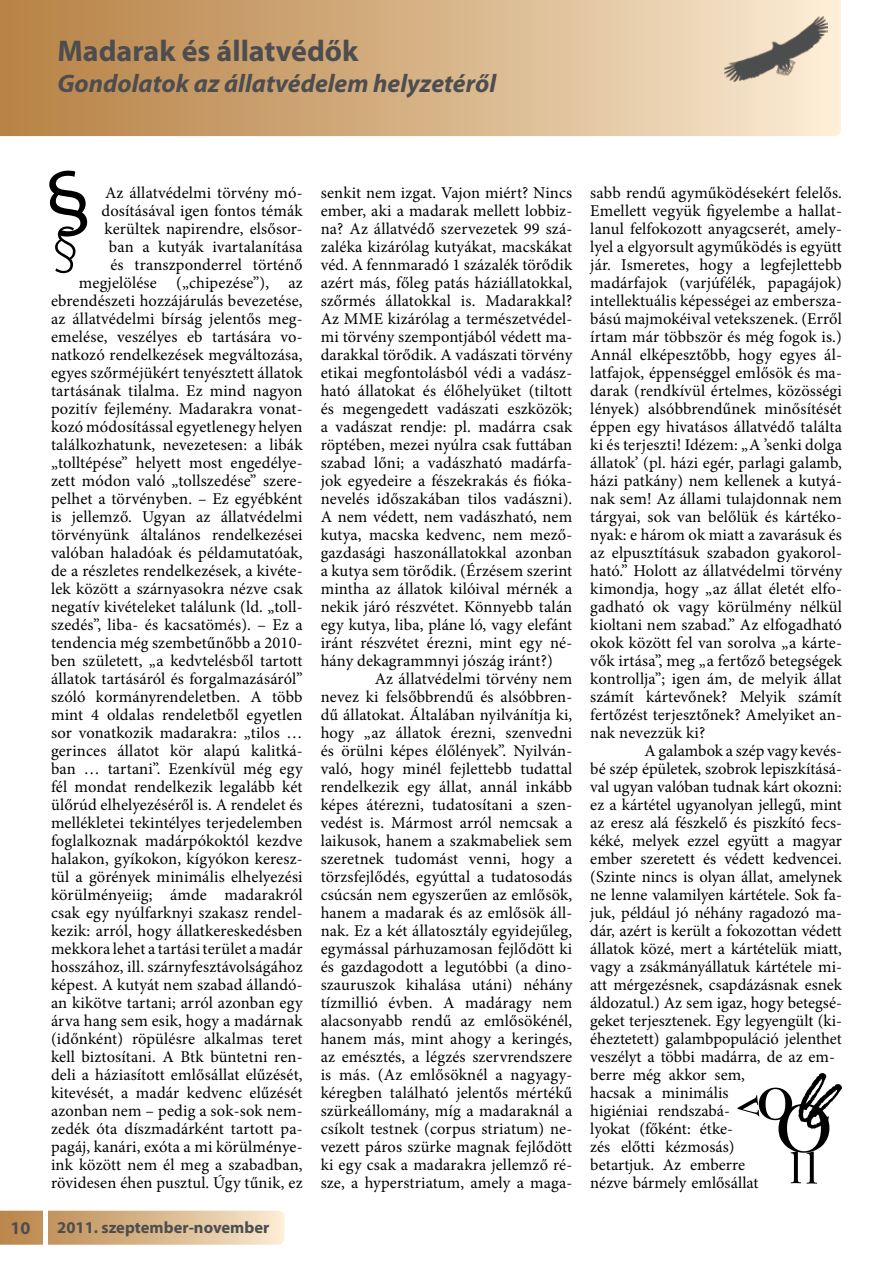
<style>
.page{position:relative;width:893px;height:1263px;background:#fff}
.page>*{position:absolute;margin:0;border:0;box-sizing:border-box;transform-origin:0 0}
.t1{font:700 30px "Myriad Pro";color:#4d4d4f}
.t2{font:italic 700 25.5px "Myriad Pro";color:#4d4d4f}
.t3{font:700 18px "Myriad Pro";color:#4d4d4f}
.t4{font:16.5px/18px "Minion Pro";letter-spacing:.005em;color:#000;text-align:justify}
.t5{font:700 16.5px "Myriad Pro";color:#4d4d4f}
</style>
<div class="page">
<svg style="left:0;top:0;width:841px;height:136px;background:#d5b184"></svg>
<img style="left:724px;top:14px;width:103px;height:68px">
<svg style="left:0;top:1211px;width:284px;height:34px;background:#d8b68b"></svg>
<div style="left:43px;top:1205px;width:5px;height:40px;background:#fff"></div>
<svg style="left:49px;top:170px;width:39px;height:103px"></svg>
<svg style="left:737px;top:1073px;width:105px;height:111px"></svg>
<h1 class="t1" style="left:57px;top:31px;width:303px">Madarak és állatvédők</h1>
<h2 class="t2" style="left:57px;top:66px;width:440px">Gondolatok az állatvédelem helyzetéről</h2>
<p class="t4" style="left:51px;top:184px;width:253px;text-align:right">Az állatvédelmi törvény mó&shy;dosításával igen fontos témák kerültek napirendre, elsősor-<br>ban a kutyák ivartalanítása<br>és transzponderrel történő megjelölése („chipezése”), az ebrendészeti hozzájárulás bevezetése, az állatvédelmi bírság jelentős meg&shy;emelése, veszélyes eb tartására vo&shy;natkozó rendelkezések megváltozása, egyes szőrméjükért tenyésztett állatok tartásának tilalma. Ez mind nagyon pozitív fejlemény. Madarakra vonat&shy;kozó módosítással egyetlenegy helyen találkozhatunk, nevezetesen: a libák „tolltépése” helyett most engedélye&shy;zett módon való „tollszedése” szere&shy;pelhet a törvényben. – Ez egyébként is jellemző. Ugyan az állatvédelmi törvényünk általános rendelkezései valóban haladóak és példamutatóak, de a részletes rendelkezések, a kivéte&shy;lek között a szárnyasokra nézve csak negatív kivételeket találunk (ld. „toll&shy;szedés”, liba- és kacsatömés). – Ez a tendencia még szembetűnőbb a 2010- ben született, „a kedvtelésből tartott állatok tartásáról és forgalmazásáról” szóló kormányrendeletben. A több mint 4 oldalas rendeletből egyetlen sor vonatkozik madarakra: „tilos … gerinces állatot kör alapú kalitká&shy;ban … tartani”. Ezenkívül még egy fél mondat rendelkezik legalább két ülőrúd elhelyezéséről is. A rendelet és mellékletei tekintélyes terjedelemben foglalkoznak madárpókoktól kezdve halakon, gyíkokon, kígyókon keresz&shy;tül a görények minimális elhelyezési körülményeiig; ámde madarakról csak egy nyúlfarknyi szakasz rendel&shy;kezik: arról, hogy állatkereskedésben mekkora lehet a tartási terület a madár hosszához, ill. szárnyfesztávolságához képest. A kutyát nem szabad állandó&shy;an kikötve tartani; arról azonban egy árva hang sem esik, hogy a madárnak (időnként) röpülésre alkalmas teret kell biztosítani. A Btk büntetni ren&shy;deli a háziasított emlősállat elűzését, kitevését, a madár kedvenc elűzését azonban nem – pedig a sok-sok nem&shy;zedék óta díszmadárként tartott pa&shy;pagáj, kanári, exóta a mi körülménye&shy;ink között nem él meg a szabadban, rövidesen éhen pusztul. Úgy tűnik, ez</p>
<p class="t4" style="left:321px;top:184px;width:253px">senkit nem izgat. Vajon miért? Nincs ember, aki a madarak mellett lobbiz&shy;na? Az állatvédő szervezetek 99 szá&shy;zaléka kizárólag kutyákat, macskákat véd. A fennmaradó 1 százalék törődik azért más, főleg patás háziállatokkal, szőrmés állatokkal is. Madarakkal?<br>Az MME kizárólag a természetvédel&shy;mi törvény szempontjából védett ma&shy;darakkal törődik. A vadászati törvény etikai megfontolásból védi a vadász&shy;ható állatokat és élőhelyüket (tiltott és megengedett vadászati eszközök; a vadászat rendje: pl. madárra csak röptében, mezei nyúlra csak futtában szabad lőni; a vadászható madárfa&shy;jok egyedeire a fészekrakás és fióka&shy;nevelés időszakában tilos vadászni).<br>A nem védett, nem vadászható, nem kutya, macska kedvenc, nem mező&shy;gazdasági haszonállatokkal azonban a kutya sem törődik. (Érzésem szerint mintha az állatok kilóival mérnék a nekik járó részvétet. Könnyebb talán egy kutya, liba, pláne ló, vagy elefánt iránt részvétet érezni, mint egy né&shy;hány dekagrammnyi jószág iránt?)</p>
<p class="t4" style="left:321px;top:670px;width:253px;text-indent:54px">Az állatvédelmi törvény nem nevez ki felsőbbrendű és alsóbbren&shy;dű állatokat. Általában nyilvánítja ki, hogy „az állatok érezni, szenvedni és örülni képes élőlények”. Nyilván&shy;való, hogy minél fejlettebb tudattal rendelkezik egy állat, annál inkább képes átérezni, tudatosítani a szen&shy;vedést is. Mármost arról nemcsak a laikusok, hanem a szakmabeliek sem szeretnek tudomást venni, hogy a törzsfejlődés, egyúttal a tudatosodás csúcsán nem egyszerűen az emlősök, hanem a madarak és az emlősök áll&shy;nak. Ez a két állatosztály egyidejűleg, egymással párhuzamosan fejlődött ki és gazdagodott a legutóbbi (a dino&shy;szauruszok kihalása utáni) néhány tízmillió évben. A madáragy nem alacsonyabb rendű az emlősökénél, hanem más, mint ahogy a keringés, az emésztés, a légzés szervrendszere is más. (Az emlősöknél a nagyagy&shy;kéregben található jelentős mértékű szürkeállomány, míg a madaraknál a csíkolt testnek (corpus striatum) ne&shy;vezett páros szürke magnak fejlődött ki egy csak a madarakra jellemző ré&shy;sze, a hyperstriatum, amely a maga-</p>
<p class="t3" style="left:11px;top:1216px;width:21px">10</p>
<p class="t5" style="left:57px;top:1216px;width:214px">2011. szeptember-november</p>
<p class="t4" style="left:590px;top:184px;width:253px">sabb rendű agyműködésekért felelős.<br>Emellett vegyük figyelembe a hallat&shy;lanul felfokozott anyagcserét, amel - lyel a elgyorsult agyműködés is együtt jár. Ismeretes, hogy a legfejlettebb madárfajok (varjúfélék, papagájok) intellektuális képességei az embersza&shy;bású majmokéival vetekszenek. (Erről írtam már többször és még fogok is.)<br>Annál elképesztőbb, hogy egyes ál&shy;latfajok, éppenséggel emlősök és ma&shy;darak (rendkívül értelmes, közösségi lények) alsóbbrendűnek minősítését éppen egy hivatásos állatvédő találta ki és terjeszti! Idézem: „A ’senki dolga állatok’ (pl. házi egér, parlagi galamb, házi patkány) nem kellenek a kutyá&shy;nak sem! Az állami tulajdonnak nem tárgyai, sok van belőlük és kártéko&shy;nyak: e három ok miatt a zavarásuk és az elpusztításuk szabadon gyakorol&shy;ható.” Holott az állatvédelmi törvény kimondja, hogy „az állat életét elfo&shy;gadható ok vagy körülmény nélkül kioltani nem szabad.” Az elfogadható okok között fel van sorolva „a kárte&shy;vők irtása”, meg „a fertőző betegségek kontrollja”; igen ám, de melyik állat számít kártevőnek? Melyik számít fertőzést terjesztőnek? Amelyiket an&shy;nak nevezzük ki?</p>
<p class="t4" style="left:590px;top:742px;width:253px;text-align:left;text-indent:54px">A galambok a szép vagy kevés&shy;bé szép épületek, szobrok lepiszkításá&shy;val ugyan valóban tudnak kárt okozni: ez a kártétel ugyanolyan jellegű, mint az eresz alá fészkelő és piszkító fecs&shy;kéké, melyek ezzel együtt a magyar ember szeretett és védett kedvencei. (Szinte nincs is olyan állat, amelynek ne lenne valamilyen kártétele. Sok fa&shy;juk, például jó néhány ragadozó ma&shy;dár, azért is került a fokozottan védett állatok közé, mert a kártételük miatt, vagy a zsákmányállatuk kártétele mi&shy;att mérgezésnek, csapdázásnak esnek áldozatul.) Az sem igaz, hogy betegsé&shy;geket terjesztenek. Egy legyengült (ki&shy;éheztetett) galambpopuláció jelenthet veszélyt a többi madárra, de az em&shy;berre még akkor sem,<br>hacsak a minimális<br>higiéniai rendszabá-<br>lyokat (főként: étke-<br>zés előtti kézmosás)<br>betartjuk. Az emberre<br>nézve bármely emlősállat</p>
</div>
